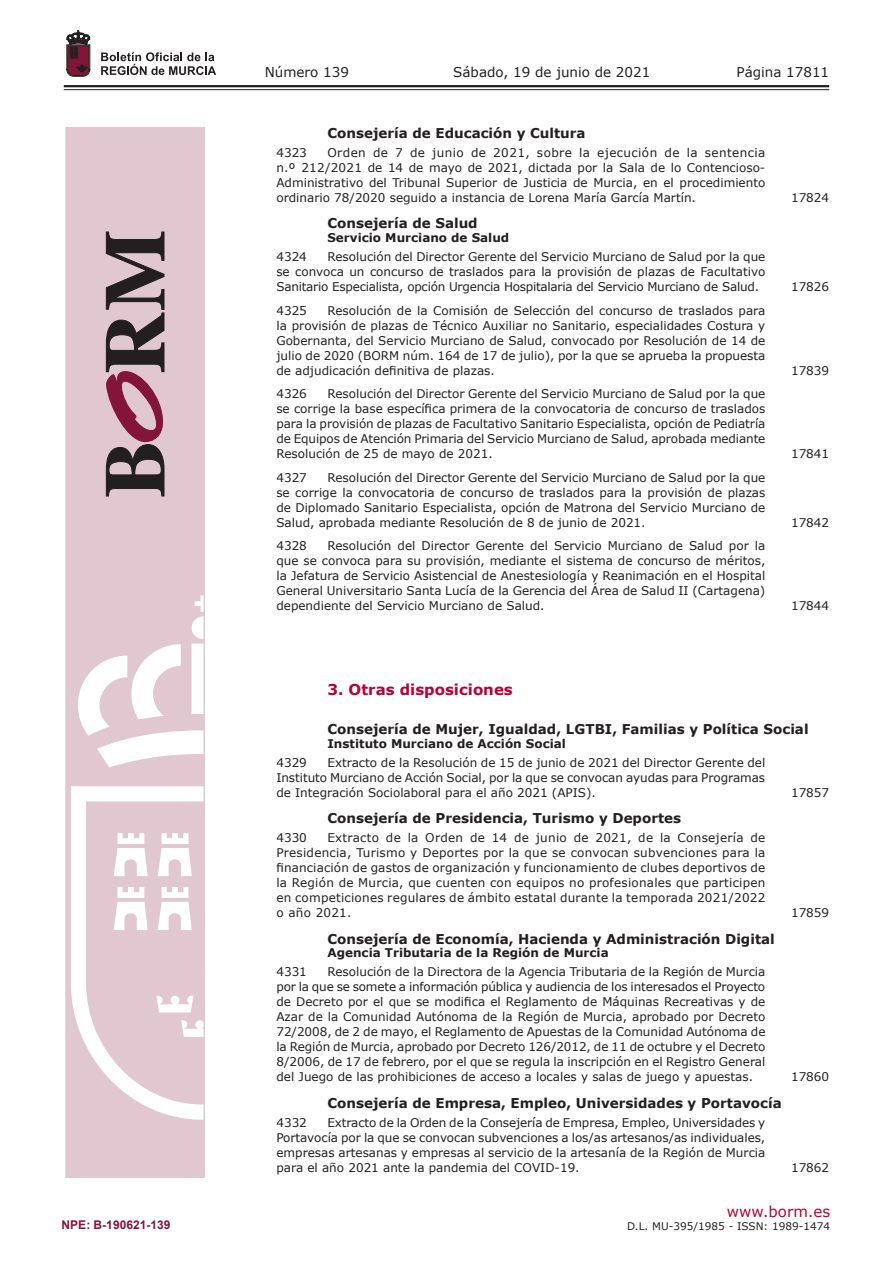
<style>
.page{position:relative;width:893px;height:1263px;background:#fff}
.page>*{position:absolute;margin:0;border:0;box-sizing:border-box;transform-origin:0 0}
.t1{font:700 15px "Verdana";color:#b30437}
.t2{font:15px "Verdana";color:#b30437}
.t3{font:700 13.5px "Verdana";color:#231f20}
.t4{font:13.5px "Verdana";color:#231f20}
.t5{font:12px/15px "Verdana";color:#231f20;text-align:justify}
.t6{font:700 12px "Verdana";color:#231f20}
.t7{font:700 12px "Arial";color:#83143a}
.t8{font:10.5px "Verdana";color:#231f20}
</style>
<div class="page">
<hr style="left:64px;top:85px;width:765px;height:2px;background:#231f20">
<hr style="left:64px;top:89px;width:765px;height:1px;background:#231f20">
<svg style="left:101px;top:52px;width:115px;height:23px"></svg>
<svg style="left:67px;top:31px;width:23px;height:45px"></svg>
<svg style="left:65px;top:128px;width:140px;height:1050px;background:#e5cfd7"></svg>
<svg style="left:106px;top:232px;width:58px;height:264px;background:#8b6f79"></svg>
<p class="t7" style="left:62px;top:1216px;width:110px">NPE: B-190621-139</p>
<p class="t4" style="left:265px;top:62px;width:86px">Número 139</p>
<p class="t4" style="left:453px;top:62px;width:198px">Sábado, 19 de junio de 2021</p>
<p class="t4" style="left:736px;top:62px;width:94px">Página 17811</p>
<p class="t3" style="left:327px;top:123px;width:260px">Consejería de Educación y Cultura</p>
<p class="t5" style="left:276px;top:145px;width:490px;text-indent:51px">Orden de 7 de junio de 2021, sobre la ejecución de la sentencia n.º 212/2021 de 14 de mayo de 2021, dictada por la Sala de lo Contencioso-Administrativo del Tribunal Superior de Justicia de Murcia, en el procedimiento ordinario 78/2020 seguido a instancia de Lorena María García Martín.</p>
<p class="t5" style="left:276px;top:145px;width:32px">4323</p>
<p class="t3" style="left:327px;top:214px;width:152px">Consejería de Salud</p>
<p class="t6" style="left:327px;top:229px;width:183px">Servicio Murciano de Salud</p>
<p class="t5" style="left:276px;top:249px;width:490px;text-indent:51px">Resolución del Director Gerente del Servicio Murciano de Salud por la que se convoca un concurso de traslados para la provisión de plazas de Facultativo Sanitario Especialista, opción Urgencia Hospitalaria del Servicio Murciano de Salud.</p>
<p class="t5" style="left:276px;top:249px;width:32px">4324</p>
<p class="t5" style="left:276px;top:303px;width:491px;text-indent:51px">Resolución de la Comisión de Selección del concurso de traslados para la provisión de plazas de Técnico Auxiliar no Sanitario, especialidades Costura y Gobernanta, del Servicio Murciano de Salud, convocado por Resolución de 14 de julio de 2020 (BORM núm. 164 de 17 de julio), por la que se aprueba la propuesta de adjudicación definitiva de plazas.</p>
<p class="t5" style="left:276px;top:303px;width:32px">4325</p>
<p class="t5" style="left:276px;top:386px;width:491px;text-indent:51px">Resolución del Director Gerente del Servicio Murciano de Salud por la que se corrige la base específica primera de la convocatoria de concurso de traslados para la provisión de plazas de Facultativo Sanitario Especialista, opción de Pediatría de Equipos de Atención Primaria del Servicio Murciano de Salud, aprobada mediante Resolución de 25 de mayo de 2021.</p>
<p class="t5" style="left:276px;top:386px;width:32px">4326</p>
<p class="t5" style="left:276px;top:470px;width:490px;text-indent:51px">Resolución del Director Gerente del Servicio Murciano de Salud por la que se corrige la convocatoria de concurso de traslados para la provisión de plazas de Diplomado Sanitario Especialista, opción de Matrona del Servicio Murciano de Salud, aprobada mediante Resolución de 8 de junio de 2021.</p>
<p class="t5" style="left:276px;top:470px;width:32px">4327</p>
<p class="t5" style="left:276px;top:538px;width:490px;text-indent:51px">Resolución del Director Gerente del Servicio Murciano de Salud por la que se convoca para su provisión, mediante el sistema de concurso de méritos, la Jefatura de Servicio Asistencial de Anestesiología y Reanimación en el Hospital General Universitario Santa Lucía de la Gerencia del Área de Salud II (Cartagena) dependiente del Servicio Murciano de Salud.</p>
<p class="t5" style="left:276px;top:538px;width:32px">4328</p>
<p class="t5" style="left:791px;top:190px;width:40px">17824</p>
<p class="t5" style="left:791px;top:279px;width:40px">17826</p>
<p class="t5" style="left:791px;top:363px;width:40px">17839</p>
<p class="t5" style="left:791px;top:446px;width:40px">17841</p>
<p class="t5" style="left:791px;top:515px;width:40px">17842</p>
<p class="t5" style="left:791px;top:598px;width:40px">17844</p>
<p class="t1" style="left:327px;top:679px;width:187px">3. Otras disposiciones</p>
<p class="t3" style="left:327px;top:719px;width:483px">Consejería de Mujer, Igualdad, LGTBI, Familias y Política Social</p>
<p class="t6" style="left:327px;top:735px;width:240px">Instituto Murciano de Acción Social</p>
<p class="t5" style="left:276px;top:755px;width:490px;text-indent:51px">Extracto de la Resolución de 15 de junio de 2021 del Director Gerente del Instituto Murciano de Acción Social, por la que se convocan ayudas para Programas de Integración Sociolaboral para el año 2021 (APIS).</p>
<p class="t5" style="left:276px;top:755px;width:32px">4329</p>
<p class="t3" style="left:327px;top:808px;width:355px">Consejería de Presidencia, Turismo y Deportes</p>
<p class="t5" style="left:276px;top:830px;width:491px;text-indent:51px">Extracto de la Orden de 14 de junio de 2021, de la Consejería de Presidencia, Turismo y Deportes por la que se convocan subvenciones para la financiación de gastos de organización y funcionamiento de clubes deportivos de la Región de Murcia, que cuenten con equipos no profesionales que participen en competiciones regulares de ámbito estatal durante la temporada 2021/2022 o año 2021.</p>
<p class="t5" style="left:276px;top:830px;width:32px">4330</p>
<p class="t3" style="left:327px;top:929px;width:449px">Consejería de Economía, Hacienda y Administración Digital</p>
<p class="t6" style="left:327px;top:944px;width:283px">Agencia Tributaria de la Región de Murcia</p>
<p class="t5" style="left:276px;top:964px;width:491px;text-indent:51px">Resolución de la Directora de la Agencia Tributaria de la Región de Murcia por la que se somete a información pública y audiencia de los interesados el Proyecto de Decreto por el que se modifica el Reglamento de Máquinas Recreativas y de Azar de la Comunidad Autónoma de la Región de Murcia, aprobado por Decreto 72/2008, de 2 de mayo, el Reglamento de Apuestas de la Comunidad Autónoma de la Región de Murcia, aprobado por Decreto 126/2012, de 11 de octubre y el Decreto 8/2006, de 17 de febrero, por el que se regula la inscripción en el Registro General del Juego de las prohibiciones de acceso a locales y salas de juego y apuestas.</p>
<p class="t5" style="left:276px;top:964px;width:32px">4331</p>
<p class="t3" style="left:327px;top:1093px;width:456px">Consejería de Empresa, Empleo, Universidades y Portavocía</p>
<p class="t5" style="left:276px;top:1115px;width:490px;text-indent:51px">Extracto de la Orden de la Consejería de Empresa, Empleo, Universidades y Portavocía por la que se convocan subvenciones a los/as artesanos/as individuales, empresas artesanas y empresas al servicio de la artesanía de la Región de Murcia para el año 2021 ante la pandemia del COVID-19.</p>
<p class="t5" style="left:276px;top:1115px;width:32px">4332</p>
<p class="t5" style="left:791px;top:785px;width:40px">17857</p>
<p class="t5" style="left:791px;top:905px;width:40px">17859</p>
<p class="t5" style="left:791px;top:1069px;width:40px">17860</p>
<p class="t5" style="left:791px;top:1160px;width:40px">17862</p>
<p class="t2" style="left:727px;top:1201px;width:105px">www.borm.es</p>
<p class="t8" style="left:627px;top:1218px;width:205px">D.L. MU-395/1985 - ISSN: 1989-1474</p>
</div>
